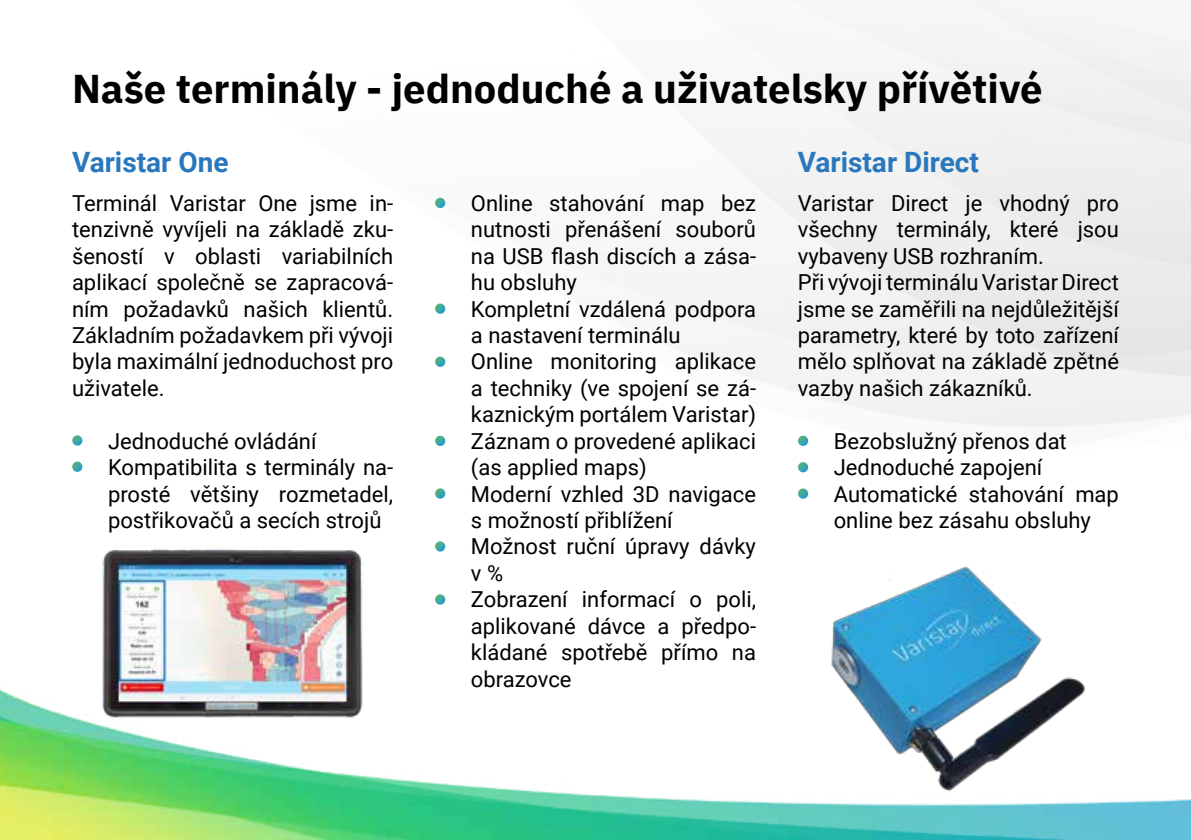
<style>
.page{position:relative;width:1191px;height:840px;background:#fff}
.page>*{position:absolute;margin:0;border:0;box-sizing:border-box;transform-origin:0 0}
.t1{font:700 40px "IBM Plex Sans";color:#000}
.t2{font:700 28px "Roboto";color:#2977bc}
.t3{font:22px/26.4px "Roboto";color:#000;text-align:justify}
</style>
<div class="page">
<img style="left:0;top:678px;width:1191px;height:161px">
<img style="left:74px;top:0;width:1117px;height:499px">
<img style="left:103px;top:549px;width:259px;height:167px">
<img style="left:826px;top:566px;width:264px;height:233px">
<svg style="left:435px;top:303px;width:10px;height:10px"></svg>
<svg style="left:435px;top:435px;width:10px;height:11px"></svg>
<svg style="left:435px;top:488px;width:10px;height:10px"></svg>
<svg style="left:435px;top:541px;width:10px;height:10px"></svg>
<svg style="left:435px;top:594px;width:10px;height:10px"></svg>
<svg style="left:435px;top:356px;width:10px;height:11px"></svg>
<svg style="left:798px;top:435px;width:10px;height:11px"></svg>
<svg style="left:798px;top:462px;width:10px;height:10px"></svg>
<svg style="left:798px;top:488px;width:10px;height:10px"></svg>
<svg style="left:72px;top:461px;width:10px;height:10px"></svg>
<svg style="left:72px;top:435px;width:10px;height:10px"></svg>
<svg style="left:435px;top:198px;width:10px;height:10px"></svg>
<h1 class="t1" style="left:72px;top:57px;width:972px">Naše terminály - jednoduché a uživatelsky přívětivé</h1>
<p class="t2" style="left:72px;top:143px;width:158px">Varistar One</p>
<p class="t3" style="left:72px;top:189px;width:323px">Terminál Varistar One jsme in&shy;tenzivně vyvíjeli na základě zku&shy;šeností v oblasti variabilních aplikací společně se zapracová&shy;ním požadavků našich klientů.<br>Základním požadavkem při vývoji byla maximální jednoduchost pro uživatele.</p>
<p class="t3" style="left:72px;top:426px;width:246px">• Jednoduché ovládání</p>
<p class="t3" style="left:108px;top:453px;width:287px;text-indent:-36px">• Kompatibilita s terminály na&shy;prosté většiny rozmetadel, postřikovačů a secích strojů</p>
<p class="t3" style="left:471px;top:189px;width:287px;text-indent:-36px">• Online stahování map bez nutnosti přenášení souborů na USB flash discích a zása&shy;hu obsluhy</p>
<p class="t3" style="left:471px;top:294px;width:287px;text-indent:-36px">• Kompletní vzdálená podpora a nastavení terminálu</p>
<p class="t3" style="left:471px;top:347px;width:287px;text-indent:-36px">• Online monitoring aplikace a techniky (ve spojení se zá&shy;kaznickým portálem Varistar)</p>
<p class="t3" style="left:471px;top:426px;width:287px;text-indent:-36px">• Záznam o provedené aplikaci (as applied maps)</p>
<p class="t3" style="left:471px;top:479px;width:287px;text-indent:-36px">• Moderní vzhled 3D navigace s možností přiblížení</p>
<p class="t3" style="left:471px;top:532px;width:287px;text-indent:-36px">• Možnost ruční úpravy dávky v %</p>
<p class="t3" style="left:471px;top:585px;width:287px;text-indent:-36px">• Zobrazení informací o poli, aplikované dávce a předpo&shy;kládané spotřebě přímo na obrazovce</p>
<p class="t2" style="left:797px;top:143px;width:183px">Varistar Direct</p>
<p class="t3" style="left:797px;top:189px;width:323px;text-align:left">Varistar Direct je vhodný pro všechny terminály, které jsou vybaveny USB rozhraním.<br>Při vývoji terminálu Varistar Direct jsme se zaměřili na nejdůležitější parametry, které by toto zařízení mělo splňovat na základě zpětné vazby našich zákazníků.</p>
<p class="t3" style="left:797px;top:426px;width:270px">• Bezobslužný přenos dat</p>
<p class="t3" style="left:797px;top:453px;width:246px">• Jednoduché zapojení</p>
<p class="t3" style="left:797px;top:479px;width:323px;text-align:center">• Automatické stahování map online bez zásahu obsluhy</p>
</div>
